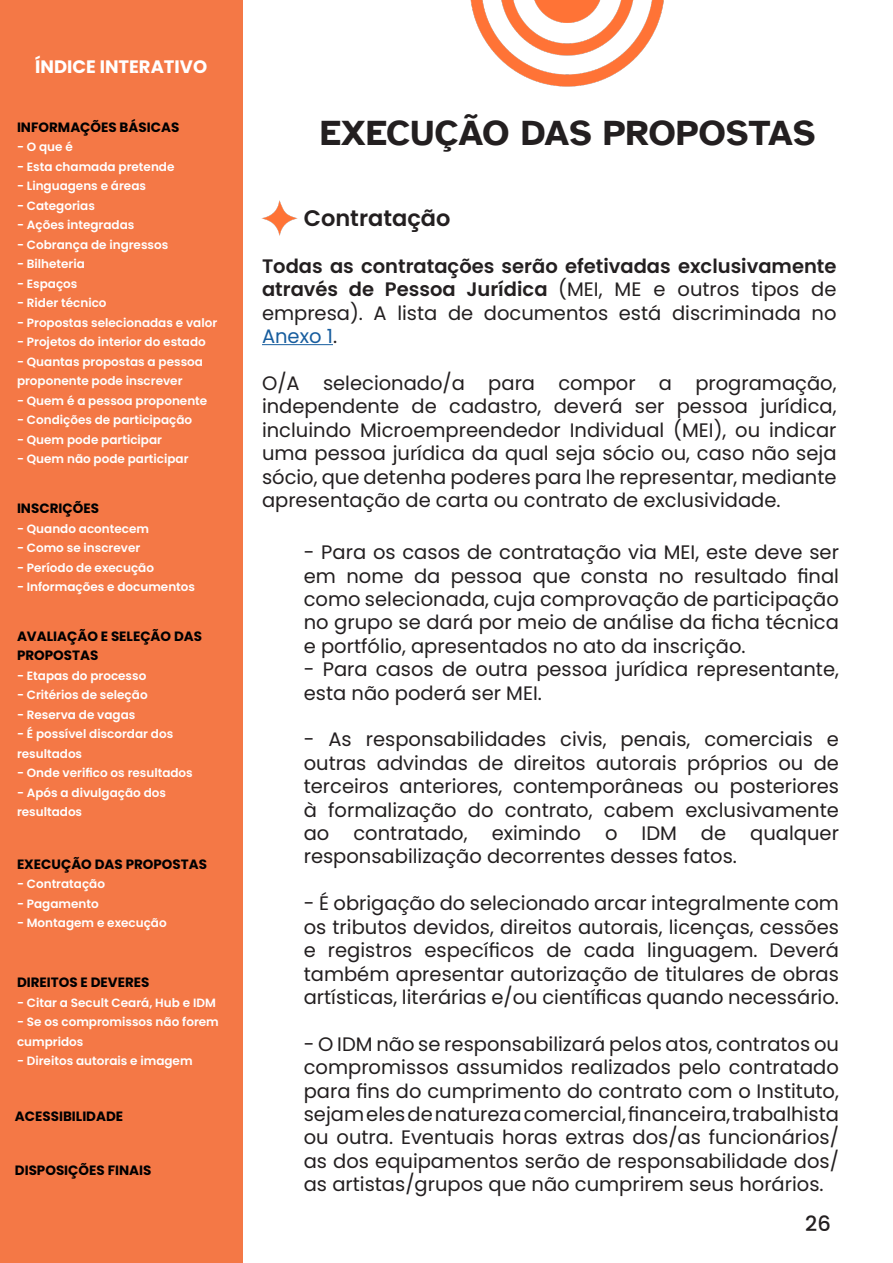
<style>
.page{position:relative;width:893px;height:1263px;background:#fff}
.page>*{position:absolute;margin:0;border:0;box-sizing:border-box;transform-origin:0 0}
.t1{font:700 36px "Atkinson Hyperlegible";color:#231f20}
.t2{font:600 22.5px "Poppins";color:#231f20}
.t3{font:500 21px "Poppins";color:#231f20}
.t4{font:19.5px/23.4px "Poppins";color:#231f20;text-align:justify}
.t5{font:600 19.5px/23.4px "Poppins";color:#231f20;text-align:justify}
.t6{font:700 18px "Poppins";color:#fff}
.t7{font:700 13.5px/19.5px "Poppins";color:#000001}
.t8{font:600 12px/19.5px "Poppins";color:#fff}
.s1{font-weight:400}
.s2{font-weight:400;color:#175d9e}
</style>
<div class="page">
<img style="left:470px;top:0;width:194px;height:87px">
<img style="left:261px;top:200px;width:37px;height:36px">
<hr style="left:262px;top:344px;width:71px;height:1px;background:#175d9e">
<div style="left:0;top:0;width:242px;height:1263px;background:#f47846"></div>
<p class="t6" style="left:35px;top:56px;width:173px">ÍNDICE INTERATIVO</p>
<p class="t7" style="left:17px;top:117px;width:164px">INFORMAÇÕES BÁSICAS</p>
<p class="t8" style="left:17px;top:137px;width:57px">- O que é</p>
<p class="t8" style="left:17px;top:157px;width:159px">- Esta chamada pretende</p>
<p class="t8" style="left:17px;top:176px;width:131px">- Linguagens e áreas</p>
<p class="t8" style="left:17px;top:196px;width:79px">- Categorias</p>
<p class="t8" style="left:17px;top:215px;width:119px">- Ações integradas</p>
<p class="t8" style="left:17px;top:235px;width:153px">- Cobrança de ingressos</p>
<p class="t8" style="left:17px;top:254px;width:69px">- Bilheteria</p>
<p class="t8" style="left:17px;top:274px;width:62px">- Espaços</p>
<p class="t8" style="left:17px;top:293px;width:91px">- Rider técnico</p>
<p class="t8" style="left:17px;top:313px;width:202px">- Propostas selecionadas e valor</p>
<p class="t8" style="left:17px;top:332px;width:190px">- Projetos do interior do estado</p>
<p class="t8" style="left:17px;top:352px;width:188px">- Quantas propostas a pessoa proponente pode inscrever</p>
<p class="t8" style="left:17px;top:391px;width:192px">- Quem é a pessoa proponente</p>
<p class="t8" style="left:17px;top:410px;width:177px">- Condições de participação</p>
<p class="t8" style="left:17px;top:430px;width:147px">- Quem pode participar</p>
<p class="t8" style="left:17px;top:449px;width:173px">- Quem não pode participar</p>
<p class="t7" style="left:17px;top:499px;width:84px">INSCRIÇÕES</p>
<p class="t8" style="left:17px;top:519px;width:134px">- Quando acontecem</p>
<p class="t8" style="left:17px;top:538px;width:125px">- Como se inscrever</p>
<p class="t8" style="left:17px;top:558px;width:139px">- Período de execução</p>
<p class="t8" style="left:17px;top:577px;width:180px">- Informações e documentos</p>
<p class="t7" style="left:17px;top:626px;width:187px">AVALIAÇÃO E SELEÇÃO DAS<br>PROPOSTAS</p>
<p class="t8" style="left:17px;top:666px;width:131px">- Etapas do processo</p>
<p class="t8" style="left:17px;top:685px;width:132px">- Critérios de seleção</p>
<p class="t8" style="left:17px;top:705px;width:120px">- Reserva de vagas</p>
<p class="t8" style="left:17px;top:724px;width:158px">- É possível discordar dos resultados</p>
<p class="t8" style="left:17px;top:763px;width:177px">- Onde verifico os resultados</p>
<p class="t8" style="left:17px;top:783px;width:151px">- Após a divulgação dos resultados</p>
<p class="t7" style="left:17px;top:854px;width:192px">EXECUÇÃO DAS PROPOSTAS</p>
<p class="t8" style="left:17px;top:874px;width:90px">- Contratação</p>
<p class="t8" style="left:17px;top:894px;width:83px">- Pagamento</p>
<p class="t8" style="left:17px;top:913px;width:151px">- Montagem e execução</p>
<p class="t7" style="left:17px;top:973px;width:134px">DIREITOS E DEVERES</p>
<p class="t8" style="left:17px;top:993px;width:200px">- Citar a Secult Ceará, Hub e IDM</p>
<p class="t8" style="left:17px;top:1012px;width:203px">- Se os compromissos não forem cumpridos</p>
<p class="t8" style="left:17px;top:1051px;width:177px">- Direitos autorais e imagem</p>
<p class="t7" style="left:15px;top:1107px;width:110px">ACESSIBILIDADE</p>
<p class="t7" style="left:15px;top:1160px;width:138px">DISPOSIÇÕES FINAIS</p>
<p class="t1" style="left:320px;top:112px;width:497px">EXECUÇÃO DAS PROPOSTAS</p>
<p class="t2" style="left:304px;top:205px;width:148px">Contratação</p>
<p class="t5" style="left:262px;top:255px;width:576px">Todas as contratações serão efetivadas exclusivamente através de Pessoa Jurídica <span class="s1">(MEI, ME e outros tipos de empresa). A lista de documentos está discriminada no </span><span class="s2">Anexo 1</span><span class="s1">.</span></p>
<p class="t4" style="left:262px;top:372px;width:576px">O/A selecionado/a para compor a programação, independente de cadastro, deverá ser pessoa jurídica, incluindo Microempreendedor Individual (MEI), ou indicar uma pessoa jurídica da qual seja sócio ou, caso não seja sócio, que detenha poderes para lhe representar, mediante apresentação de carta ou contrato de exclusividade.</p>
<p class="t4" style="left:304px;top:541px;width:537px">- Para os casos de contratação via MEI, este deve ser em nome da pessoa que consta no resultado final como selecionada, cuja comprovação de participação no grupo se dará por meio de análise da ficha técnica e portfólio, apresentados no ato da inscrição.</p>
<p class="t4" style="left:304px;top:658px;width:537px">- Para casos de outra pessoa jurídica representante, esta não poderá ser MEI.</p>
<p class="t4" style="left:304px;top:728px;width:537px">- As responsabilidades civis, penais, comerciais e outras advindas de direitos autorais próprios ou de terceiros anteriores, contemporâneas ou posteriores à formalização do contrato, cabem exclusivamente ao contratado, eximindo o IDM de qualquer responsabilização decorrentes desses fatos.</p>
<p class="t4" style="left:304px;top:892px;width:537px">- É obrigação do selecionado arcar integralmente com os tributos devidos, direitos autorais, licenças, cessões e registros específicos de cada linguagem. Deverá também apresentar autorização de titulares de obras artísticas, literárias e/ou científicas quando necessário.</p>
<p class="t4" style="left:304px;top:1032px;width:537px">- O IDM não se responsabilizará pelos atos, contratos ou compromissos assumidos realizados pelo contratado para fins do cumprimento do contrato com o Instituto, sejam eles de natureza comercial, financeira, trabalhista ou outra. Eventuais horas extras dos/as funcionários/ as dos equipamentos serão de responsabilidade dos/ as artistas/grupos que não cumprirem seus horários.</p>
<p class="t3" style="left:805px;top:1211px;width:27px">26</p>
</div>
